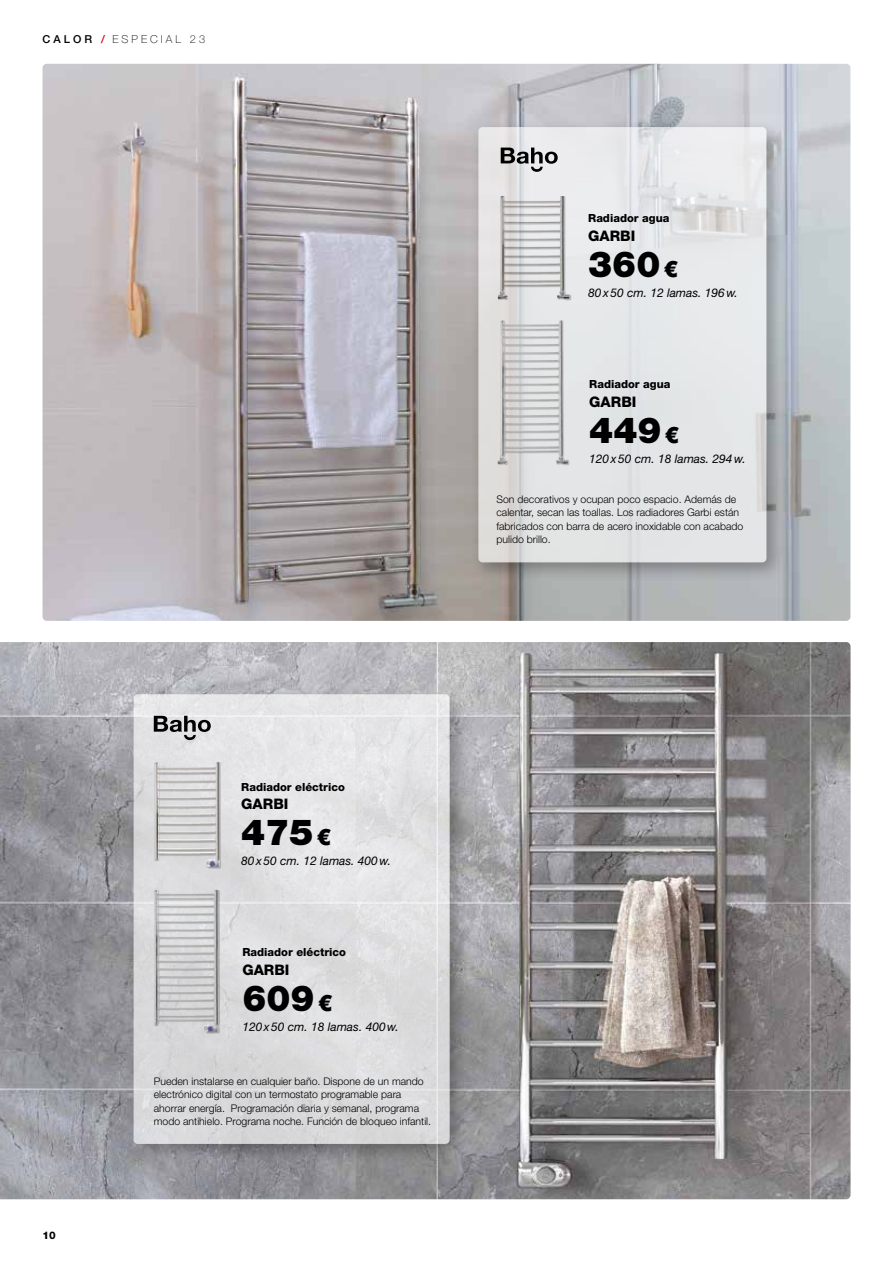
<style>
.page{position:relative;width:893px;height:1263px;background:#fff}
.page>*{position:absolute;margin:0;border:0;box-sizing:border-box;transform-origin:0 0}
.t1{font:900 36px "Helvetica Neue LT Std";color:#000}
.t2{font:800 14.55px "Helvetica Neue LT Std";color:#000}
.t3{font:italic 12px "Helvetica Neue LT Std";color:#000}
.t4{font:800 11.25px "Helvetica Neue LT Std";color:#000}
.t5{font:100 10.95px "Helvetica Neue LT Std";letter-spacing:.275em;color:#000}
.t6{font:300 10.5px/13.5px "Helvetica Neue LT Std";color:#000}
.t7{font:800 10.5px "Helvetica Neue LT Std";color:#000}
.s1{font-weight:500}
.s2{font-weight:500;color:#dd052b}
.s3{font-size:22.5px}
</style>
<div class="page">
<img style="left:43px;top:64px;width:807px;height:557px">
<div style="left:470px;top:119px;width:317px;height:463px;background:#000;opacity:.45"></div>
<svg style="left:478px;top:127px;width:288px;height:435px;background:#e4e5e6"></svg>
<div style="left:497px;top:320px;width:73px;height:145px;background:#000;opacity:.25"></div>
<img style="left:497px;top:321px;width:63px;height:143px">
<img style="left:0;top:642px;width:850px;height:557px">
<div style="left:125px;top:686px;width:345px;height:478px;background:#000;opacity:.45"></div>
<div style="left:134px;top:694px;width:316px;height:450px;background:#dfdfe0;border-radius:4px"></div>
<svg style="left:154px;top:716px;width:57px;height:24px"></svg>
<div style="left:154px;top:761px;width:67px;height:108px;background:#000;opacity:.25"></div>
<img style="left:154px;top:762px;width:65px;height:105px">
<div style="left:154px;top:890px;width:66px;height:144px;background:#000;opacity:.25"></div>
<img style="left:154px;top:890px;width:61px;height:135px">
<svg style="left:501px;top:148px;width:57px;height:24px"></svg>
<div style="left:498px;top:196px;width:73px;height:105px;background:#000;opacity:.25"></div>
<img style="left:498px;top:196px;width:72px;height:103px">
<p class="t5" style="left:43px;top:32px;width:164px"><span class="s1">CALOR</span> <span class="s2">/</span> ESPECIAL 23</p>
<p class="t4" style="left:588px;top:212px;width:83px">Radiador agua</p>
<h2 class="t2" style="left:588px;top:227px;width:49px">GARBI</h2>
<h1 class="t1" style="left:588px;top:243px;width:91px">360<span class="s3">€</span></h1>
<p class="t3" style="left:588px;top:285px;width:151px">80x50 cm. 12 lamas. 196w.</p>
<p class="t4" style="left:589px;top:377px;width:83px">Radiador agua</p>
<h2 class="t2" style="left:589px;top:393px;width:49px">GARBI</h2>
<h1 class="t1" style="left:589px;top:409px;width:91px">449<span class="s3">€</span></h1>
<p class="t3" style="left:589px;top:451px;width:158px">120x50 cm. 18 lamas. 294w.</p>
<p class="t6" style="left:496px;top:492px;width:248px">Son decorativos y ocupan poco espacio. Además de calentar, secan las toallas. Los radiadores Garbi están fabricados con barra de acero inoxidable con acabado pulido brillo.</p>
<p class="t7" style="left:43px;top:1229px;width:15px">10</p>
<p class="t4" style="left:241px;top:780px;width:105px">Radiador eléctrico</p>
<h2 class="t2" style="left:241px;top:795px;width:49px">GARBI</h2>
<h1 class="t1" style="left:241px;top:811px;width:91px">475<span class="s3">€</span></h1>
<p class="t3" style="left:241px;top:853px;width:151px">80x50 cm. 12 lamas. 400w.</p>
<p class="t4" style="left:242px;top:946px;width:105px">Radiador eléctrico</p>
<h2 class="t2" style="left:242px;top:961px;width:49px">GARBI</h2>
<h1 class="t1" style="left:242px;top:977px;width:91px">609<span class="s3">€</span></h1>
<p class="t3" style="left:242px;top:1019px;width:158px">120x50 cm. 18 lamas. 400w.</p>
<p class="t6" style="left:154px;top:1074px;width:279px">Pueden instalarse en cualquier baño. Dispone de un mando electrónico digital con un termostato programable para ahorrar energía. Programación diaria y semanal, programa modo antihielo. Programa noche. Función de bloqueo infantil.</p>
</div>
